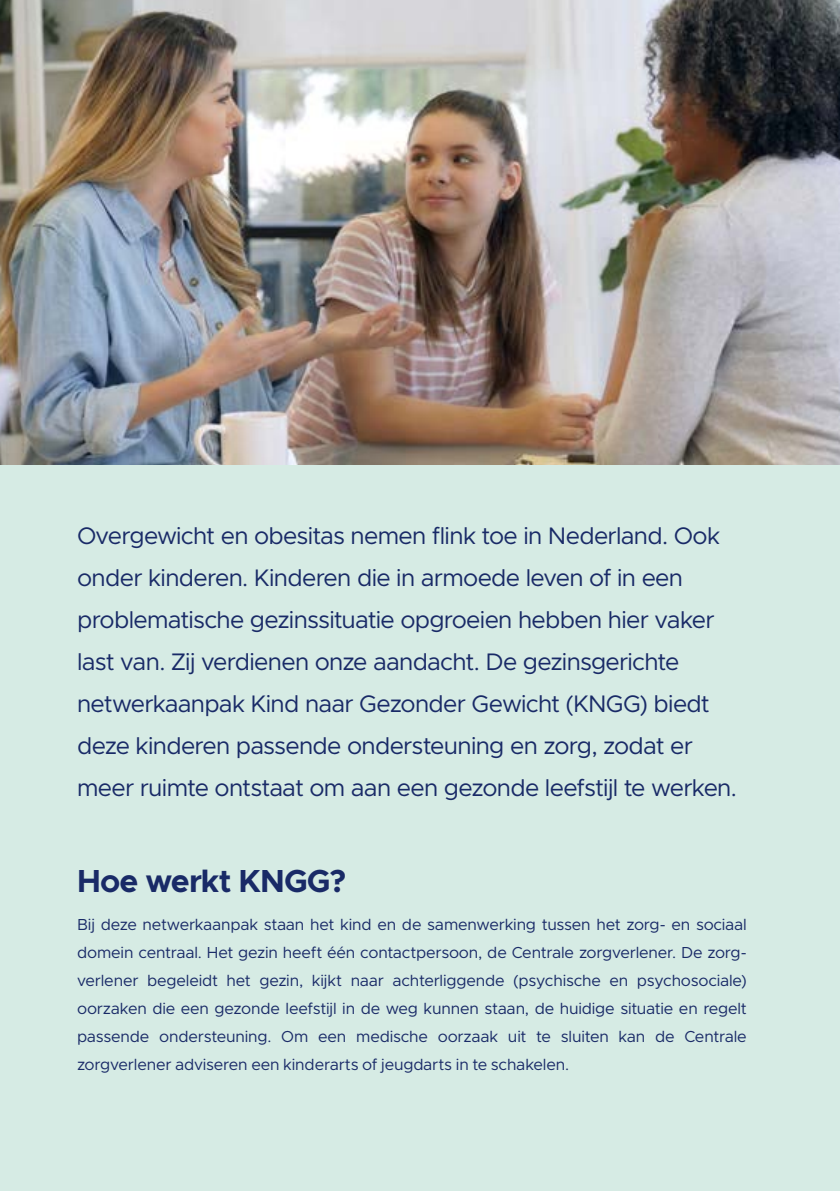
<style>
.page{position:relative;width:840px;height:1191px;background:#fff}
.page>*{position:absolute;margin:0;border:0;box-sizing:border-box;transform-origin:0 0}
.t1{font:700 32px "Metropolis";letter-spacing:-.03em;color:#192a67}
.t2{font:24px/42px "Metropolis";letter-spacing:-.03em;color:#192a67}
.t3{font:16px/28px "Metropolis";letter-spacing:-.01em;color:#192a67;text-align:justify}
</style>
<div class="page">
<div style="left:0;top:0;width:839px;height:1191px;background:#d6ebe4"></div>
<img style="left:0;top:0;width:839px;height:464px">
<p class="t2" style="left:77px;top:514px;width:661px">Overgewicht en obesitas nemen flink toe in Nederland. Ook onder kinderen. Kinderen die in armoede leven of in een problematische gezinssituatie opgroeien hebben hier vaker last van. Zij verdienen onze aandacht. De gezinsgerichte netwerkaanpak Kind naar Gezonder Gewicht (KNGG) biedt deze kinderen passende ondersteuning en zorg, zodat er meer ruimte ontstaat om aan een gezonde leefstijl te werken.</p>
<h1 class="t1" style="left:77px;top:860px;width:270px">Hoe werkt KNGG?</h1>
<p class="t3" style="left:77px;top:911px;width:671px">Bij deze netwerkaanpak staan het kind en de samenwerking tussen het zorg- en sociaal domein centraal. Het gezin heeft één contactpersoon, de Centrale zorgverlener. De zorg&shy;verlener begeleidt het gezin, kijkt naar achterliggende (psychische en psychosociale) oorzaken die een gezonde leefstijl in de weg kunnen staan, de huidige situatie en regelt passende ondersteuning. Om een medische oorzaak uit te sluiten kan de Centrale zorgverlener adviseren een kinderarts of jeugdarts in te schakelen.</p>
</div>
